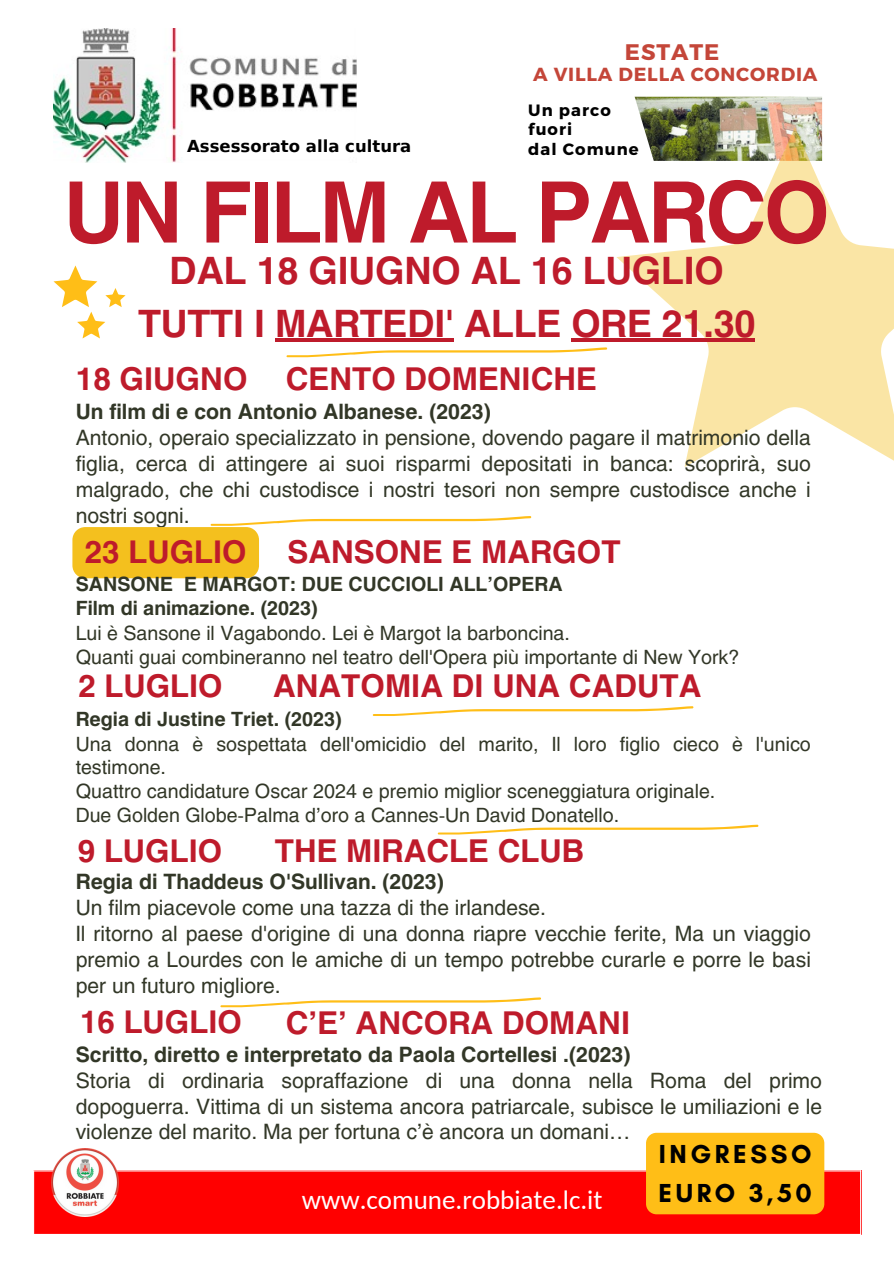
<style>
.page{position:relative;width:894px;height:1264px;background:#fff}
.page>*{position:absolute;margin:0;border:0;box-sizing:border-box;transform-origin:0 0}
.t1{font:700 84px "Helios";letter-spacing:-.035em;color:#be1b2b}
.t2{font:700 37.35px/52.8px "Helios";letter-spacing:-.005em;color:#be1b2b;text-align:center}
.t3{font:700 31.2px "Helios";color:#be1b2b}
.t4{font:700 31.05px "Helios";color:#be1b2b}
.t5{font:27px "Carlito";color:#fff}
.t6{font:700 26.55px/39.5px "Glacial Indifference";letter-spacing:.135em;color:#000}
.t7{font:700 22.5px "Montserrat";letter-spacing:.04em;color:#c44639}
.t8{font:21px/25.8px "Helios";color:#323727;text-align:justify}
.t9{font:700 21px "Helios";color:#323727}
.t10{font:19.5px/23.7px "Helios";color:#323727}
.t11{font:700 19.5px "Helios";color:#323727}
.t12{font:700 18.9px "Montserrat";letter-spacing:.04em;color:#c44639}
.t13{font:700 16.5px "DejaVu Sans";color:#000}
.t14{font:700 16.35px "Montserrat";letter-spacing:.065em;color:#000}
</style>
<div class="page">
<img style="left:53px;top:28px;width:304px;height:135px">
<img style="left:634px;top:97px;width:187px;height:30px">
<div style="left:33px;top:1170px;width:827px;height:64px;background:#f00"></div>
<hr style="left:33px;top:1170px;width:827px;height:1px;background:#fff">
<hr style="left:859px;top:1170px;width:2px;height:64px;background:#fff">
<hr style="left:33px;top:1233px;width:827px;height:1px;background:#fff">
<hr style="left:33px;top:1170px;width:1px;height:64px;background:#fff">
<img style="left:51px;top:1148px;width:68px;height:68px">
<svg style="left:372px;top:706px;width:321px;height:10px"></svg>
<svg style="left:437px;top:824px;width:321px;height:10px"></svg>
<svg style="left:286px;top:347px;width:321px;height:10px"></svg>
<svg style="left:53px;top:265px;width:72px;height:73px"></svg>
<svg style="left:616px;top:127px;width:277px;height:340px;fill:#fae5a5"></svg>
<svg style="left:72px;top:516px;width:459px;height:62px"></svg>
<hr style="left:275px;top:339px;width:178px;height:3px;background:#be1b2b">
<hr style="left:571px;top:339px;width:184px;height:3px;background:#be1b2b">
<div style="left:645px;top:1132px;width:179px;height:82px;background:#ffbe17"></div>
<svg style="left:220px;top:997px;width:321px;height:10px"></svg>
<h6 class="t7" style="left:624px;top:37px;width:96px">ESTATE</h6>
<h6 class="t12" style="left:533px;top:62px;width:286px">A VILLA DELLA CONCORDIA</h6>
<p class="t14" style="left:528px;top:99px;width:84px">Un parco</p>
<p class="t14" style="left:528px;top:119px;width:46px">fuori</p>
<p class="t13" style="left:187px;top:137px;width:226px">Assessorato alla cultura</p>
<p class="t14" style="left:528px;top:139px;width:112px">dal Comune</p>
<h1 class="t1" style="left:64px;top:159px;width:767px">UN FILM AL PARCO</h1>
<p class="t2" style="left:138px;top:243px;width:619px">DAL 18 GIUGNO AL 16 LUGLIO<br>TUTTI I MARTEDI' ALLE ORE 21.30</p>
<p class="t3" style="left:76px;top:359px;width:173px">18 GIUGNO</p>
<p class="t3" style="left:286px;top:359px;width:312px">CENTO DOMENICHE</p>
<p class="t9" style="left:76px;top:398px;width:416px">Un film di e con Antonio Albanese. (2023)</p>
<p class="t8" style="left:76px;top:424px;width:736px">Antonio, operaio specializzato in pensione, dovendo pagare il matrimonio della figlia, cerca di attingere ai suoi risparmi depositati in banca: scoprirà, suo malgrado, che chi custodisce i nostri tesori non sempre custodisce anche i nostri sogni.</p>
<h3 class="t4" style="left:85px;top:532px;width:163px">23 LUGLIO</h3>
<h3 class="t3" style="left:287px;top:532px;width:334px">SANSONE E MARGOT</h3>
<p class="t11" style="left:76px;top:571px;width:488px">SANSONE E MARGOT: DUE CUCCIOLI ALL’OPERA</p>
<p class="t11" style="left:76px;top:596px;width:243px">Film di animazione. (2023)</p>
<p class="t10" style="left:76px;top:621px;width:495px">Lui è Sansone il Vagabondo. Lei è Margot la barboncina.</p>
<h3 class="t10" style="left:76px;top:644px;width:665px">Quanti guai combineranno nel teatro dell'Opera più importante di New York?</h3>
<h3 class="t4" style="left:78px;top:665px;width:146px">2 LUGLIO</h3>
<p class="t3" style="left:273px;top:666px;width:430px">ANATOMIA DI UNA CADUTA</p>
<p class="t11" style="left:76px;top:706px;width:267px">Regia di Justine Triet. (2023)</p>
<p class="t10" style="left:76px;top:731px;width:736px">Una donna è sospettata dell'omicidio del marito, Il loro figlio cieco è l'unico testimone.</p>
<p class="t10" style="left:76px;top:778px;width:641px">Quattro candidature Oscar 2024 e premio miglior sceneggiatura originale.</p>
<h3 class="t10" style="left:76px;top:802px;width:545px">Due Golden Globe-Palma d’oro a Cannes-Un David Donatello.</h3>
<h3 class="t4" style="left:78px;top:831px;width:146px">9 LUGLIO</h3>
<p class="t3" style="left:275px;top:831px;width:311px">THE MIRACLE CLUB</p>
<p class="t9" style="left:76px;top:868px;width:369px">Regia di Thaddeus O'Sullivan. (2023)</p>
<p class="t8" style="left:76px;top:893px;width:471px">Un film piacevole come una tazza di the irlandese.</p>
<p class="t8" style="left:76px;top:919px;width:736px">Il ritorno al paese d'origine di una donna riapre vecchie ferite, Ma un viaggio premio a Lourdes con le amiche di un tempo potrebbe curarle e porre le basi per un futuro migliore.</p>
<p class="t4" style="left:80px;top:1002px;width:163px">16 LUGLIO</p>
<p class="t3" style="left:286px;top:1002px;width:345px">C’E’ ANCORA DOMANI</p>
<h3 class="t9" style="left:76px;top:1040px;width:556px">Scritto, diretto e interpretato da Paola Cortellesi .(2023)</h3>
<h3 class="t8" style="left:76px;top:1066px;width:747px">Storia di ordinaria sopraffazione di una donna nella Roma del primo dopoguerra. Vittima di un sistema ancora patriarcale, subisce le umiliazioni e le violenze del marito. Ma per fortuna c’è ancora un domani…</h3>
<p class="t6" style="left:658px;top:1133px;width:155px">INGRESSO<br>EURO 3,50</p>
<h2 class="t5" style="left:302px;top:1188px;width:302px">www.comune.robbiate.lc.it</h2>
</div>
